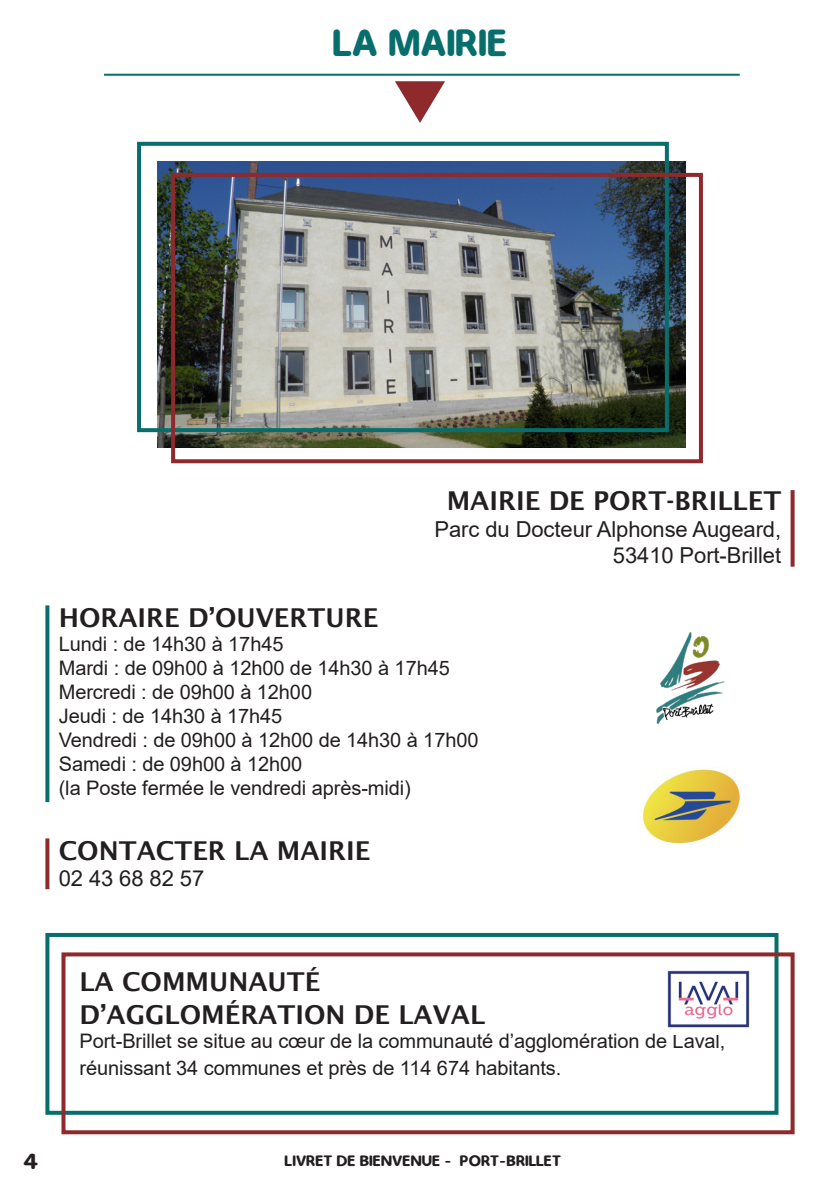
<style>
.page{position:relative;width:840px;height:1191px;background:#fff}
.page>*{position:absolute;margin:0;border:0;box-sizing:border-box;transform-origin:0 0}
.t1{font:40px "Simply Rounded";color:#076e6c}
.t2{font:600 26px/33.6px "Lucida Sans";color:#231f20}
.t3{font:24px "Simply Rounded";color:#231f20}
.paragggg{font:22px/26.4px "Arial";letter-spacing:-.005em;color:#231f20;text-align:right}
.paragggg-2{font:20px/26.4px "Arial";letter-spacing:-.005em;color:#231f20}
.t4{font:16px "Simply Rounded";color:#231f20}
</style>
<div class="page">
<svg style="left:395px;top:81px;width:50px;height:42px"></svg>
<hr style="left:104px;top:74px;width:635px;height:2px;background:#076e6c">
<img style="left:158px;top:161px;width:527px;height:286px">
<div style="left:137px;top:142px;width:531px;height:290px;border:4px solid #076e6c"></div>
<div style="left:171px;top:173px;width:531px;height:290px;border:4px solid #8e2a2c"></div>
<svg style="left:790px;top:490px;width:4px;height:76px"></svg>
<svg style="left:45px;top:605px;width:4px;height:197px"></svg>
<svg style="left:45px;top:838px;width:4px;height:51px"></svg>
<div style="left:45px;top:933px;width:733px;height:181px;border:4px solid #076e6c"></div>
<div style="left:61px;top:952px;width:733px;height:182px;border:4px solid #8e2a2c"></div>
<img style="left:656px;top:632px;width:69px;height:93px">
<img style="left:642px;top:768px;width:99px;height:79px">
<img style="left:667px;top:970px;width:83px;height:58px">
<p class="t1" style="left:332px;top:22px;width:176px">LA MAIRIE</p>
<p class="t2" style="left:446px;top:484px;width:336px">MAIRIE DE PORT-BRILLET</p>
<p class="paragggg" style="left:434px;top:515px;width:348px">Parc du Docteur Alphonse Augeard,<br>53410 Port-Brillet</p>
<p class="t2" style="left:59px;top:601px;width:321px">HORAIRE D’OUVERTURE</p>
<p class="paragggg-2" style="left:59px;top:630px;width:226px">Lundi : de 14h30 à 17h45</p>
<p class="paragggg-2" style="left:59px;top:654px;width:392px">Mardi : de 09h00 à 12h00 de 14h30 à 17h45</p>
<p class="paragggg-2" style="left:59px;top:678px;width:255px">Mercredi : de 09h00 à 12h00</p>
<p class="paragggg-2" style="left:59px;top:702px;width:225px">Jeudi : de 14h30 à 17h45</p>
<p class="paragggg-2" style="left:59px;top:726px;width:421px">Vendredi : de 09h00 à 12h00 de 14h30 à 17h00</p>
<p class="paragggg-2" style="left:59px;top:750px;width:245px">Samedi : de 09h00 à 12h00</p>
<p class="paragggg-2" style="left:59px;top:774px;width:353px">(la Poste fermée le vendredi après-midi)</p>
<p class="t2" style="left:59px;top:834px;width:313px">CONTACTER LA MAIRIE</p>
<p class="paragggg" style="left:59px;top:865px;width:147px">02 43 68 82 57</p>
<p class="t2" style="left:79px;top:964px;width:407px">LA COMMUNAUTÉ<br>D’AGGLOMÉRATION DE LAVAL</p>
<p class="paragggg-2" style="left:79px;top:1028px;width:647px">Port-Brillet se situe au cœur de la communauté d’agglomération de Laval, réunissant 34 communes et près de 114 674 habitants.</p>
<p class="t3" style="left:23px;top:1148px;width:18px">4</p>
<p class="t4" style="left:284px;top:1152px;width:278px">LIVRET DE BIENVENUE - PORT-BRILLET</p>
</div>
